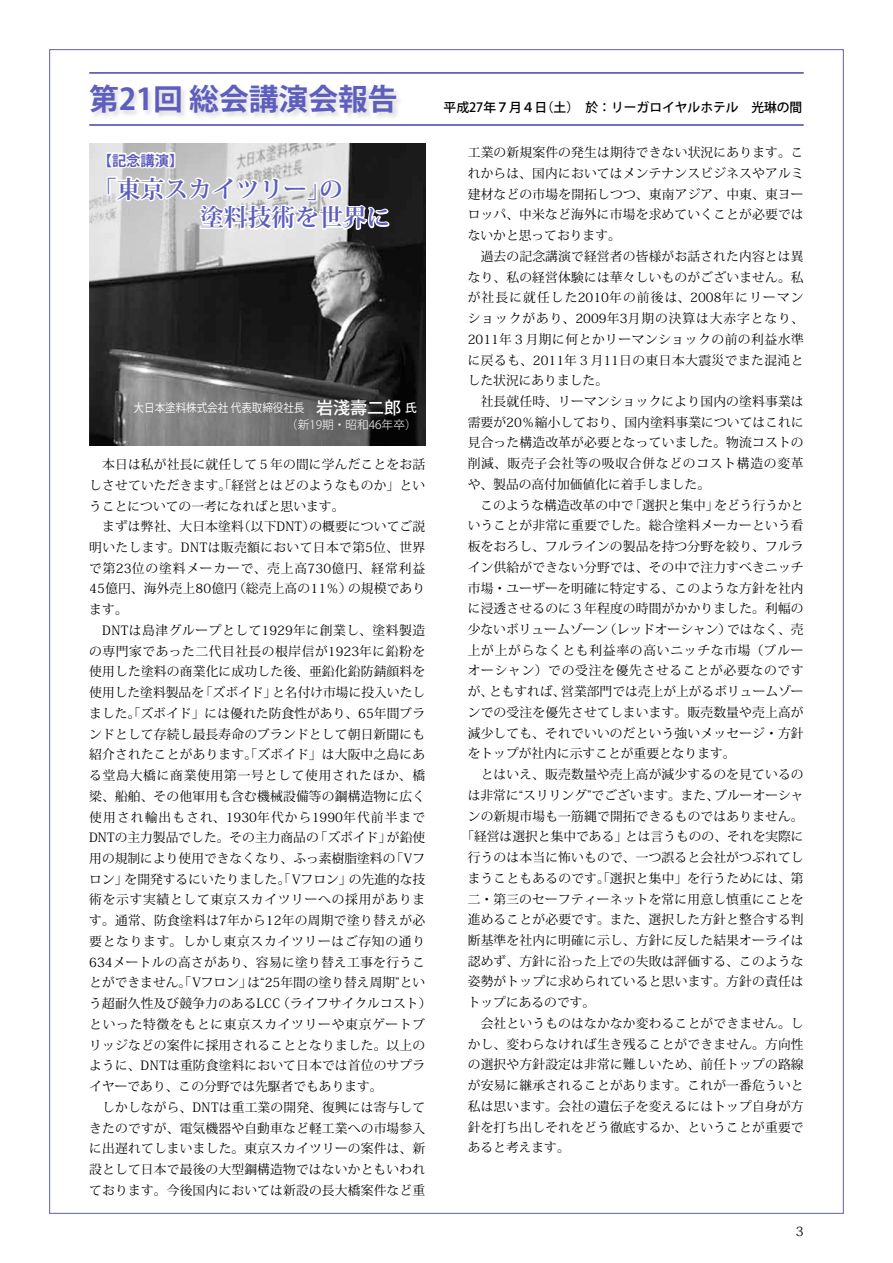
<style>
.page{position:relative;width:893px;height:1263px;background:#fff}
.page>*{position:absolute;margin:0;border:0;box-sizing:border-box;transform-origin:0 0}
.t1{font:700 29.7px "Koz Go Pro";color:#5d5ebd}
.t2{font:700 23.85px/28.5px "Koz Min Pro";color:#5d5ebd}
.t3{font:700 14.25px "Koz Go Pro";color:#5d5ebd}
.t4{font:12.75px/20.7px "Koz Min Pro";letter-spacing:.015em;color:#000}
.t5{font:12.75px "Koz Min Pro";letter-spacing:.06em;color:#000}
.t6{font:500 12.75px "Koz Go Pro";color:#000}
.t7{font:12.75px "Koz Min Pro";letter-spacing:.085em;color:#000}
.t8{font:12.75px "Koz Min Pro";letter-spacing:.035em;color:#000}
.t9{font:12.75px "Koz Min Pro";letter-spacing:.075em;color:#000}
.t10{font:12.75px "Koz Min Pro";letter-spacing:.04em;color:#000}
.t11{font:12.75px "Koz Min Pro";letter-spacing:.055em;color:#000}
.t12{font:11.7px/17.5px "Koz Go Pro";color:#fff;text-align:right;scale:.9 1}
.s1{font-weight:500;font-size:16.95px}
.s2{font-weight:500}
.s3{font-weight:300}
</style>
<div class="page">
<img style="left:89px;top:143px;width:336px;height:302px">
<div style="left:89px;top:83px;width:315px;height:38px;background:#000;opacity:.15"></div>
<hr style="left:89px;top:72px;width:715px;height:1px;background:#5d5ebd">
<hr style="left:89px;top:73px;width:715px;height:1px;background:#5d5ebd">
<hr style="left:89px;top:124px;width:715px;height:1px;background:#5d5ebd">
<hr style="left:89px;top:125px;width:715px;height:1px;background:#5d5ebd">
<svg style="left:104px;top:150px;width:287px;height:183px;background:#909090"></svg>
<h1 class="t1" style="left:89px;top:80px;width:310px">第21回 総会講演会報告</h1>
<p class="t3" style="left:98px;top:151px;width:87px">【記念講演】</p>
<h2 class="t2" style="left:105px;top:174px;width:287px;text-indent:-12px">「東京スカイツリー」の<br>　　　　塗料技術を世界に</h2>
<p class="t12" style="left:134px;top:399px;width:316px">大日本塗料株式会社 代表取締役社長 <span class="s1">岩淺壽二郎</span> <span class="s2">氏</span><span class="s3">（新19期・昭和46年卒）</span></p>
<p class="t4" style="left:89px;top:454px;width:344px">　本日は私が社長に就任して５年の間に学んだことをお話しさせていただきます。「経営とはどのようなものか」ということについての一考になればと思います。<br>　まずは弊社、大日本塗料（以下DNT）の概要についてご説明いたします。DNTは販売額において日本で第5位、世界で第23位の塗料メーカーで、売上高730億円、経常利益<br>45億円、海外売上80億円（総売上高の11％）の規模であります。<br>　DNTは島津グループとして1929年に創業し、塗料製造の専門家であった二代目社長の根岸信が1923年に鉛粉を使用した塗料の商業化に成功した後、亜鉛化鉛防錆顔料を使用した塗料製品を「ズボイド」と名付け市場に投入いたしました。「ズボイド」には優れた防食性があり、65年間ブランドとして存続し最長寿命のブランドとして朝日新聞にも紹介されたことがあります。「ズボイド」は大阪中之島にある堂島大橋に商業使用第一号として使用されたほか、橋梁、船舶、その他軍用も含む機械設備等の鋼構造物に広く使用され輸出もされ、1930年代から1990年代前半まで<br>DNTの主力製品でした。その主力商品の「ズボイド」が鉛使用の規制により使用できなくなり、ふっ素樹脂塗料の「Vフロン」を開発するにいたりました。「Vフロン」の先進的な技術を示す実績として東京スカイツリーへの採用があります。通常、防食塗料は7年から12年の周期で塗り替えが必要となります。しかし東京スカイツリーはご存知の通り<br>634メートルの高さがあり、容易に塗り替え工事を行うことができません。「Vフロン」は“25年間の塗り替え周期”という超耐久性及び競争力のあるLCC（ライフサイクルコスト）といった特徴をもとに東京スカイツリーや東京ゲートブリッジなどの案件に採用されることとなりました。以上のように、DNTは重防食塗料において日本では首位のサプライヤーであり、この分野では先駆者でもあります。<br>　しかしながら、DNTは重工業の開発、復興には寄与してきたのですが、電気機器や自動車など軽工業への市場参入に出遅れてしまいました。東京スカイツリーの案件は、新設として日本で最後の大型鋼構造物ではないかともいわれております。今後国内においては新設の長大橋案件など重</p>
<p class="t6" style="left:444px;top:99px;width:360px">平成27年７月４日（土）　於：リーガロイヤルホテル　光琳の間</p>
<p class="t4" style="left:468px;top:142px;width:337px">工業の新規案件の発生は期待できない状況にあります。こ</p>
<p class="t4" style="left:468px;top:162px;width:337px">れからは、国内においてはメンテナンスビジネスやアルミ</p>
<p class="t4" style="left:468px;top:183px;width:337px">建材などの市場を開拓しつつ、東南アジア、中東、東ヨー</p>
<p class="t4" style="left:468px;top:204px;width:337px">ロッパ、中米など海外に市場を求めていくことが必要では</p>
<p class="t4" style="left:468px;top:225px;width:155px">ないかと思っております。</p>
<p class="t4" style="left:468px;top:245px;width:337px">　過去の記念講演で経営者の皆様がお話された内容とは異</p>
<p class="t4" style="left:468px;top:266px;width:337px">なり、私の経営体験には華々しいものがございません。私</p>
<p class="t7" style="left:468px;top:289px;width:337px">が社長に就任した2010年の前後は、2008年にリーマン</p>
<p class="t9" style="left:468px;top:309px;width:337px">ショックがあり、2009年3月期の決算は大赤字となり、</p>
<p class="t10" style="left:468px;top:330px;width:338px">2011年３月期に何とかリーマンショックの前の利益水準</p>
<p class="t8" style="left:468px;top:351px;width:337px">に戻るも、2011年３月11日の東日本大震災でまた混沌と</p>
<p class="t4" style="left:468px;top:370px;width:142px">した状況にありました。</p>
<p class="t4" style="left:468px;top:390px;width:337px">　社長就任時、リーマンショックにより国内の塗料事業は</p>
<p class="t4" style="left:468px;top:411px;width:337px">需要が20％縮小しており、国内塗料事業についてはこれに</p>
<p class="t4" style="left:468px;top:432px;width:337px">見合った構造改革が必要となっていました。物流コストの</p>
<p class="t5" style="left:468px;top:454px;width:337px">削減、販売子会社等の吸収合併などのコスト構造の変革</p>
<p class="t4" style="left:468px;top:473px;width:244px">や、製品の高付加価値化に着手しました。</p>
<p class="t4" style="left:468px;top:494px;width:337px">　このような構造改革の中で「選択と集中」をどう行うかと</p>
<p class="t4" style="left:468px;top:515px;width:337px">いうことが非常に重要でした。総合塗料メーカーという看</p>
<p class="t4" style="left:468px;top:536px;width:337px">板をおろし、フルラインの製品を持つ分野を絞り、フルラ</p>
<p class="t4" style="left:468px;top:556px;width:337px">イン供給ができない分野では、その中で注力すべきニッチ</p>
<p class="t4" style="left:468px;top:577px;width:337px">市場・ユーザーを明確に特定する、このような方針を社内</p>
<p class="t4" style="left:468px;top:598px;width:337px">に浸透させるのに３年程度の時間がかかりました。利幅の</p>
<p class="t4" style="left:468px;top:618px;width:337px">少ないボリュームゾーン（レッドオーシャン）ではなく、売</p>
<p class="t5" style="left:468px;top:641px;width:337px">上が上がらなくとも利益率の高いニッチな市場（ブルー</p>
<p class="t11" style="left:468px;top:662px;width:337px">オーシャン）での受注を優先させることが必要なのです</p>
<p class="t4" style="left:468px;top:681px;width:337px">が、ともすれば、営業部門では売上が上がるボリュームゾー</p>
<p class="t4" style="left:468px;top:701px;width:337px">ンでの受注を優先させてしまいます。販売数量や売上高が</p>
<p class="t4" style="left:468px;top:722px;width:337px">減少しても、それでいいのだという強いメッセージ・方針</p>
<p class="t4" style="left:468px;top:743px;width:269px">をトップが社内に示すことが重要となります。</p>
<p class="t4" style="left:468px;top:764px;width:337px">　とはいえ、販売数量や売上高が減少するのを見ているの</p>
<p class="t4" style="left:468px;top:784px;width:337px">は非常に“スリリング”でございます。また、ブルーオーシャ</p>
<p class="t4" style="left:468px;top:805px;width:337px">ンの新規市場も一筋縄で開拓できるものではありません。</p>
<p class="t4" style="left:461px;top:826px;width:344px">「経営は選択と集中である」とは言うものの、それを実際に</p>
<p class="t4" style="left:468px;top:846px;width:337px">行うのは本当に怖いもので、一つ誤ると会社がつぶれてし</p>
<p class="t4" style="left:468px;top:867px;width:337px">まうこともあるのです。「選択と集中」を行うためには、第</p>
<p class="t4" style="left:468px;top:888px;width:337px">二・第三のセーフティーネットを常に用意し慎重にことを</p>
<p class="t4" style="left:468px;top:909px;width:337px">進めることが必要です。また、選択した方針と整合する判</p>
<p class="t4" style="left:468px;top:929px;width:337px">断基準を社内に明確に示し、方針に反した結果オーライは</p>
<p class="t4" style="left:468px;top:950px;width:337px">認めず、方針に沿った上での失敗は評価する、このような</p>
<p class="t4" style="left:468px;top:971px;width:337px">姿勢がトップに求められていると思います。方針の責任は</p>
<p class="t4" style="left:468px;top:992px;width:129px">トップにあるのです。</p>
<p class="t4" style="left:468px;top:1012px;width:337px">　会社というものはなかなか変わることができません。し</p>
<p class="t4" style="left:468px;top:1033px;width:337px">かし、変わらなければ生き残ることができません。方向性</p>
<p class="t4" style="left:468px;top:1054px;width:337px">の選択や方針設定は非常に難しいため、前任トップの路線</p>
<p class="t4" style="left:468px;top:1074px;width:337px">が安易に継承されることがあります。これが一番危ういと</p>
<p class="t4" style="left:468px;top:1095px;width:337px">私は思います。会社の遺伝子を変えるにはトップ自身が方</p>
<p class="t4" style="left:468px;top:1116px;width:337px">針を打ち出しそれをどう徹底するか、ということが重要で</p>
<p class="t4" style="left:468px;top:1137px;width:104px">あると考えます。</p>
<p class="t4" style="left:796px;top:1220px;width:9px">3</p>
</div>
